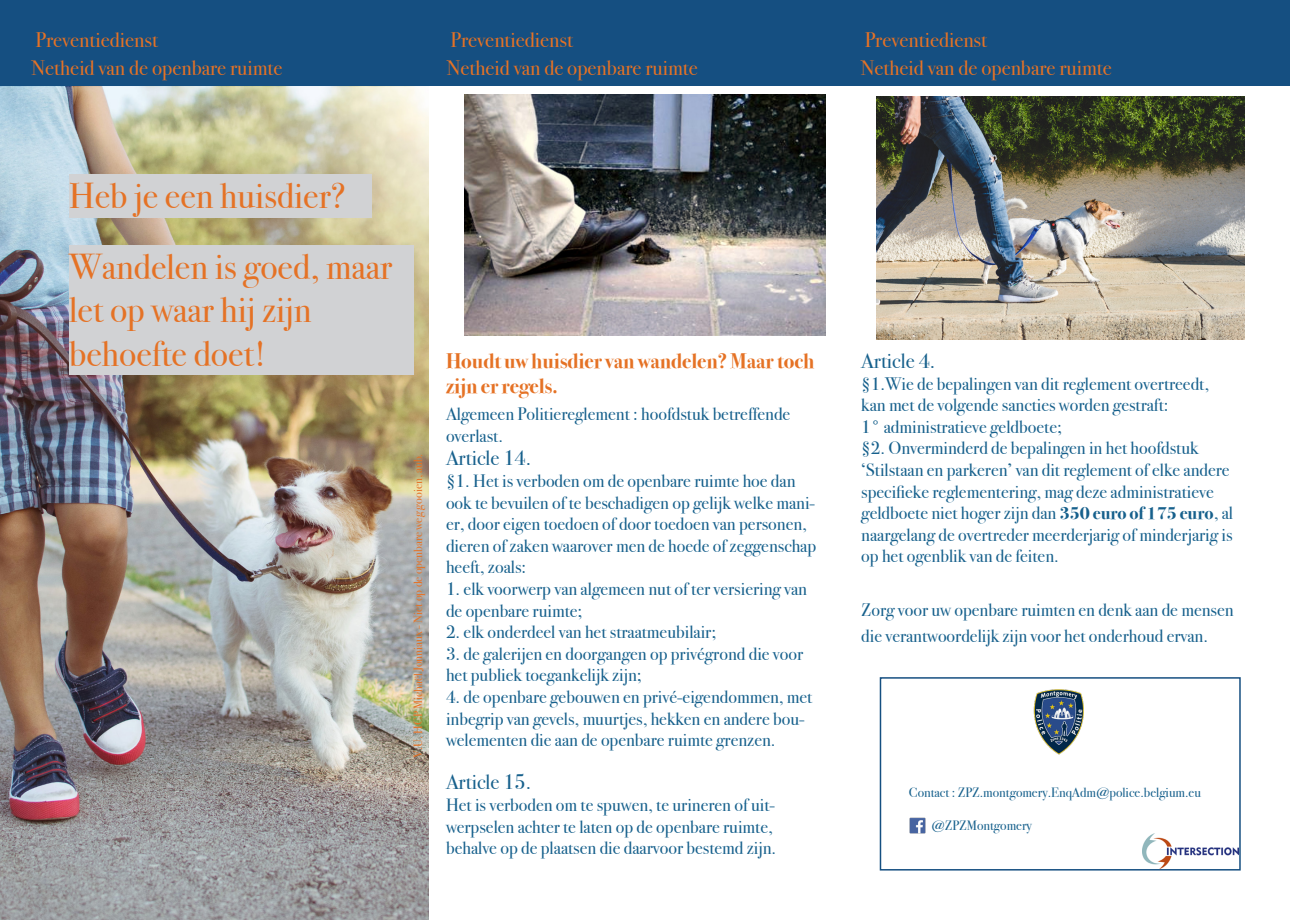
<style>
.page{position:relative;width:1290px;height:920px;background:#fff}
.page>*{position:absolute;margin:0;border:0;box-sizing:border-box;transform-origin:0 0}
.t1{font:36px/43.2px "Bodoni Svty Two ITCTT";color:#e57225}
.t2{font:21px "Bodoni Svty Two ITCTT";color:#e57225}
.t3{font:700 21px/25.2px "Bodoni Svty Two ITCTT";color:#e57225}
.t4{font:21px "Bodoni Svty Two ITCTT";color:#16608c}
.t5{font:18px/21.6px "Bodoni Svty Two ITCTT";color:#16608c}
.t6{font:13.5px "Bodoni Svty Two ITCTT";color:#16608c}
.t7{font:12px "Bodoni Svty Two ITCTT";color:#e57225}
.s1{font-weight:700}
</style>
<div class="page">
<img style="left:0;top:86px;width:429px;height:833px">
<div style="left:0;top:0;width:1290px;height:85px;background:#154f81"></div>
<div style="left:880px;top:677px;width:361px;height:193px;border:2px solid #154f81"></div>
<img style="left:1033px;top:689px;width:51px;height:66px">
<img style="left:909px;top:817px;width:17px;height:17px">
<img style="left:1142px;top:834px;width:97px;height:34px">
<div style="left:69px;top:245px;width:344px;height:130px;background:#d1d2d4"></div>
<div style="left:69px;top:174px;width:303px;height:43px;background:#d1d2d4"></div>
<img style="left:464px;top:95px;width:361px;height:241px">
<img style="left:876px;top:97px;width:368px;height:243px">
<p class="t2" style="left:35px;top:23px;width:124px">Preventiedienst</p>
<p class="t2" style="left:450px;top:23px;width:124px">Preventiedienst</p>
<p class="t2" style="left:865px;top:23px;width:124px">Preventiedienst</p>
<p class="t2" style="left:32px;top:51px;width:253px">Netheid van de openbare ruimte</p>
<p class="t2" style="left:447px;top:50px;width:253px">Netheid van de openbare ruimte</p>
<p class="t2" style="left:861px;top:51px;width:253px">Netheid van de openbare ruimte</p>
<p class="t1" style="left:69px;top:170px;width:278px">Heb je een huisdier?</p>
<p class="t1" style="left:69px;top:242px;width:325px">Wandelen is goed, maar let op waar hij zijn behoefte doet!</p>
<p class="t3" style="left:446px;top:346px;width:370px">Houdt uw huisdier van wandelen? Maar toch zijn er regels.</p>
<p class="t5" style="left:446px;top:401px;width:346px">Algemeen Politiereglement : hoofdstuk betreffende overlast.</p>
<p class="t7" style="left:408px;top:758px;width:306px;rotate:-90deg">V.U. HCP Michaël Jonniaux - Niet op de openbare weg gooien, aub.</p>
<p class="t4" style="left:446px;top:441px;width:87px">Article 14.</p>
<p class="t5" style="left:446px;top:468px;width:372px">§1. Het is verboden om de openbare ruimte hoe dan ook te bevuilen of te beschadigen op gelijk welke mani&shy;er, door eigen toedoen of door toedoen van personen, dieren of zaken waarover men de hoede of zeggenschap heeft, zoals:</p>
<p class="t5" style="left:446px;top:576px;width:363px">1. elk voorwerp van algemeen nut of ter versiering van de openbare ruimte;</p>
<p class="t5" style="left:446px;top:619px;width:271px">2. elk onderdeel van het straatmeubilair;</p>
<p class="t5" style="left:446px;top:641px;width:359px">3. de galerijen en doorgangen op privégrond die voor het publiek toegankelijk zijn;</p>
<p class="t5" style="left:446px;top:684px;width:368px">4. de openbare gebouwen en privé-eigendommen, met inbegrip van gevels, muurtjes, hekken en andere bou&shy;welementen die aan de openbare ruimte grenzen.</p>
<p class="t4" style="left:446px;top:765px;width:87px">Article 15.</p>
<p class="t5" style="left:446px;top:792px;width:332px">Het is verboden om te spuwen, te urineren of uit&shy;werpselen achter te laten op de openbare ruimte, behalve op de plaatsen die daarvoor bestemd zijn.</p>
<p class="t4" style="left:861px;top:344px;width:76px">Article 4.</p>
<p class="t5" style="left:861px;top:371px;width:349px">§1.Wie de bepalingen van dit reglement overtreedt, kan met de volgende sancties worden gestraft:</p>
<p class="t5" style="left:861px;top:414px;width:202px">1° administratieve geldboete;</p>
<p class="t5" style="left:861px;top:436px;width:373px">§2. Onverminderd de bepalingen in het hoofdstuk ‘Stilstaan en parkeren’ van dit reglement of elke andere specifieke reglementering, mag deze administratieve geldboete niet hoger zijn dan <span class="s1">350 euro of 175 euro</span>, al naargelang de overtreder meerderjarig of minderjarig is op het ogenblik van de feiten.</p>
<p class="t5" style="left:861px;top:596px;width:374px;line-height:25.2px">Zorg voor uw openbare ruimten en denk aan de mensen die verantwoordelijk zijn voor het onderhoud ervan.</p>
<p class="t6" style="left:909px;top:782px;width:294px">Contact : ZPZ.montgomery.EnqAdm@police.belgium.eu</p>
<p class="t6" style="left:931px;top:814px;width:102px">@ZPZMontgomery</p>
</div>
